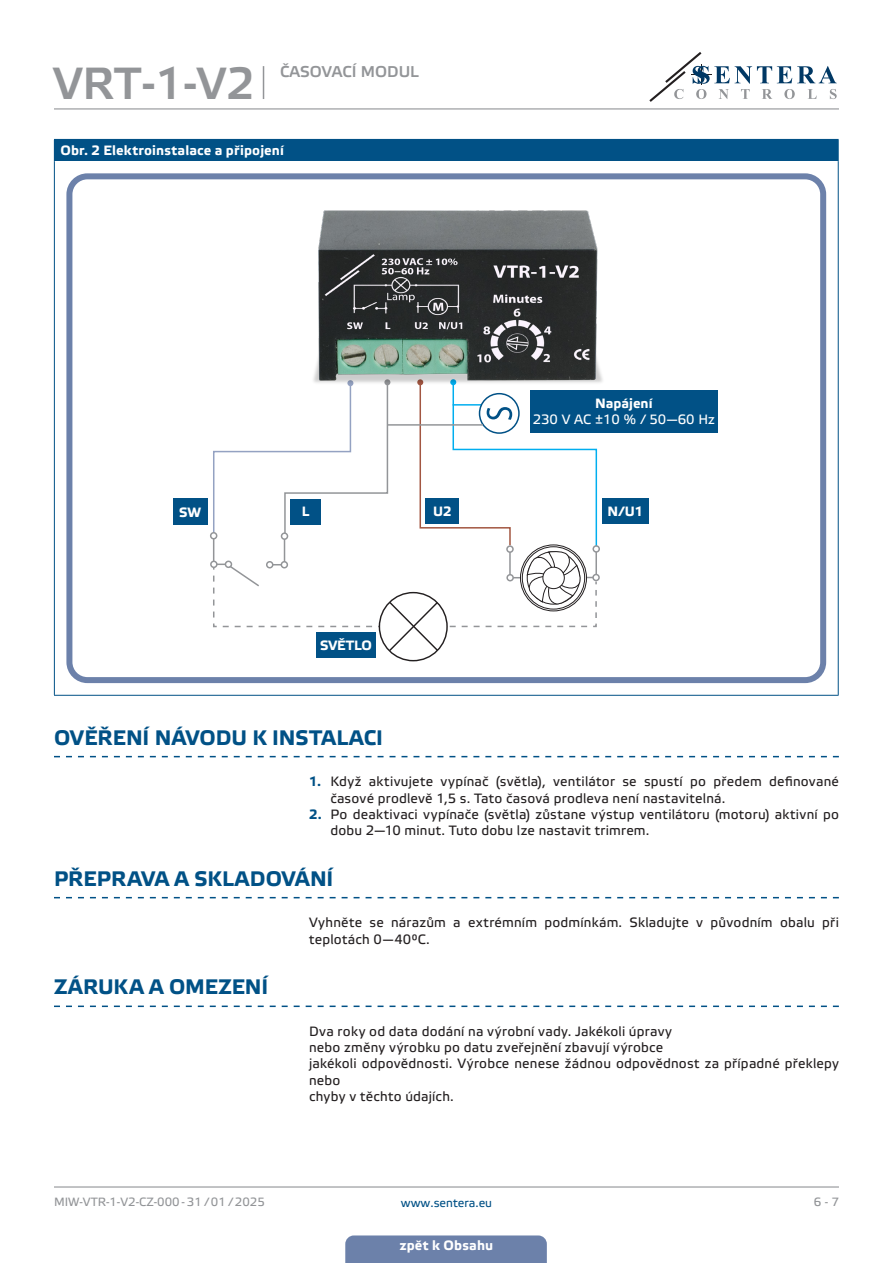
<style>
.page{position:relative;width:893px;height:1263px;background:#fff}
.page>*{position:absolute;margin:0;border:0;box-sizing:border-box;transform-origin:0 0}
.t1{font:45px "Etelka Medium Pro";color:#939598}
.t2{font:700 21px "Etelka Text Pro";color:#015186}
.t3{font:15.6px "Etelka Medium Pro";color:#939598}
.body{font:13.5px/16.2px "Etelka Text Pro";letter-spacing:.015em;color:#231f20}
.table_text{font:700 13.5px "Etelka Text Pro";letter-spacing:.01em;color:#fff}
.t4{font:13.5px "Etelka Text Pro";color:#fff}
.t5{font:12px "Etelka Text Pro";color:#939598}
.t6{font:12px "Etelka Text Pro";color:#015186}
.s1{font-weight:700;color:#015186}
</style>
<div class="page">
<hr style="left:54px;top:108px;width:785px;height:1px;background:#939598">
<hr style="left:54px;top:1186px;width:785px;height:1px;background:#939598">
<svg style="left:649px;top:52px;width:188px;height:50px"></svg>
<div style="left:345px;top:1235px;width:202px;height:28px;background:#6c81aa"></div>
<div style="left:54px;top:139px;width:784px;height:22px;background:#015186"></div>
<hr style="left:54px;top:139px;width:785px;height:1px;background:#015186">
<svg style="left:838px;top:140px;width:1px;height:21px"></svg>
<hr style="left:54px;top:161px;width:1px;height:534px;background:#015186">
<hr style="left:838px;top:161px;width:1px;height:534px;background:#015186">
<hr style="left:54px;top:695px;width:785px;height:1px;background:#015186">
<div style="left:530px;top:390px;width:187px;height:42px;background:#015186"></div>
<div style="left:316px;top:632px;width:60px;height:26px;background:#015186"></div>
<div style="left:602px;top:498px;width:47px;height:26px;background:#015186"></div>
<div style="left:173px;top:498px;width:34px;height:27px;background:#015186"></div>
<div style="left:210px;top:532px;width:7px;height:7px;border:2px solid #939598;border-radius:50%"></div>
<div style="left:210px;top:561px;width:8px;height:7px;border:2px solid #939598;border-radius:50%"></div>
<div style="left:592px;top:545px;width:8px;height:8px;border:2px solid #939598;border-radius:50%"></div>
<div style="left:592px;top:574px;width:8px;height:7px;border:2px solid #939598;border-radius:50%"></div>
<img style="left:313px;top:210px;width:290px;height:173px">
<svg style="left:379px;top:593px;width:68px;height:68px"></svg>
<svg style="left:211px;top:379px;width:388px;height:273px"></svg>
<div style="left:543px;top:567px;width:21px;height:22px;background:#fff;border-radius:50%"></div>
<div style="left:542px;top:567px;width:23px;height:22px;border:1px solid #231f20;border-radius:50%"></div>
<hr style="left:388px;top:424px;width:95px;height:2px;background:#939598">
<div style="left:66px;top:173px;width:760px;height:510px;border:6px solid #6c81aa;border-radius:18px"></div>
<svg style="left:54px;top:756px;width:785px;height:1px"></svg>
<svg style="left:54px;top:897px;width:785px;height:1px"></svg>
<svg style="left:54px;top:1005px;width:785px;height:2px"></svg>
<hr style="left:263px;top:66px;width:1px;height:33px;background:#939598">
<h1 class="t1" style="left:53px;top:59px;width:203px">VRT-1-V2</h1>
<p class="t3" style="left:280px;top:64px;width:140px">ČASOVACÍ MODUL</p>
<p class="table_text" style="left:60px;top:143px;width:225px">Obr. 2 Elektroinstalace a připojení</p>
<p class="table_text" style="left:595px;top:396px;width:59px">Napájení</p>
<p class="t4" style="left:533px;top:412px;width:184px">230 V AC ±10 % / 50—60 Hz</p>
<p class="table_text" style="left:179px;top:504px;width:24px">SW</p>
<p class="table_text" style="left:433px;top:503px;width:20px">U2</p>
<p class="table_text" style="left:607px;top:504px;width:37px">N/U1</p>
<p class="table_text" style="left:302px;top:504px;width:9px">L</p>
<p class="table_text" style="left:320px;top:638px;width:54px">SVĚTLO</p>
<p class="t2" style="left:54px;top:726px;width:330px">OVĚŘENÍ NÁVODU K INSTALACI</p>
<p class="body" style="left:330px;top:774px;width:510px;text-indent:-21px"><span class="s1">1.</span> Když aktivujete vypínač (světla), ventilátor se spustí po předem definované časové prodlevě 1,5 s. Tato časová prodleva není nastavitelná.</p>
<p class="body" style="left:330px;top:807px;width:510px;text-indent:-21px"><span class="s1">2.</span> Po deaktivaci vypínače (světla) zůstane výstup ventilátoru (motoru) aktivní po dobu 2—10 minut. Tuto dobu lze nastavit trimrem.</p>
<p class="t2" style="left:54px;top:867px;width:281px">PŘEPRAVA A SKLADOVÁNÍ</p>
<p class="body" style="left:309px;top:915px;width:531px">Vyhněte se nárazům a extrémním podmínkám. Skladujte v původním obalu při teplotách 0—40°C.</p>
<p class="t2" style="left:54px;top:975px;width:216px">ZÁRUKA A OMEZENÍ</p>
<p class="body" style="left:309px;top:1024px;width:365px">Dva roky od data dodání na výrobní vady. Jakékoli úpravy</p>
<p class="body" style="left:309px;top:1040px;width:356px">nebo změny výrobku po datu zveřejnění zbavují výrobce</p>
<p class="body" style="left:309px;top:1056px;width:531px">jakékoli odpovědnosti. Výrobce nenese žádnou odpovědnost za případné překlepy nebo</p>
<p class="body" style="left:309px;top:1089px;width:146px">chyby v těchto údajích.</p>
<p class="t5" style="left:54px;top:1195px;width:212px">MIW-VTR-1-V2-CZ-000 - 31 / 01 / 2025</p>
<p class="t6" style="left:401px;top:1196px;width:93px">www.sentera.eu</p>
<p class="t5" style="left:814px;top:1195px;width:27px">6 - 7</p>
<p class="table_text" style="left:400px;top:1238px;width:95px">zpět k Obsahu</p>
</div>
